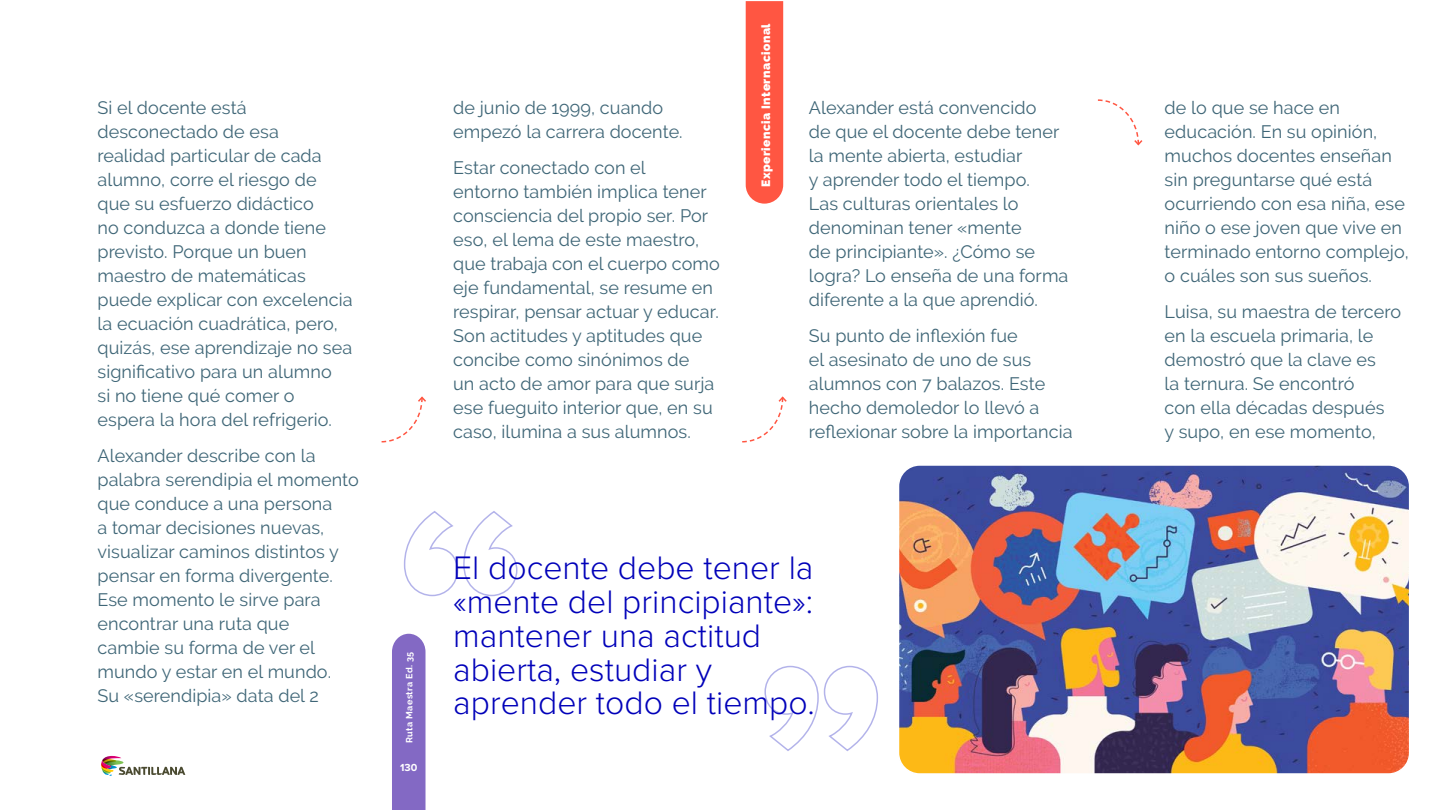
<style>
.page{position:relative;width:1440px;height:810px;background:#fff}
.page>*{position:absolute;margin:0;border:0;box-sizing:border-box;transform-origin:0 0}
.t1{font:300 33.75px/33.8px "Proxima Nova";color:#0100b9}
.t2{font:18px/24px "Raleway";letter-spacing:.005em;color:#3f6677}
.t3{font:900 12px "Raleway";letter-spacing:.04em;color:#fff}
.t4{font:700 10.65px "Proxima Nova";color:#fff}
.t5{font:700 9px "Raleway";letter-spacing:.04em;color:#fff}
</style>
<div class="page">
<img style="left:901px;top:467px;width:506px;height:305px">
<div style="left:898px;top:464px;width:512px;height:311px;border:2px solid #fff;border-radius:21px"></div>
<svg style="left:403px;top:511px;width:115px;height:86px"></svg>
<svg style="left:764px;top:665px;width:114px;height:86px"></svg>
<div style="left:746px;top:1px;width:37px;height:203px;background:#ff5642"></div>
<svg style="left:101px;top:755px;width:84px;height:21px"></svg>
<div style="left:392px;top:634px;width:34px;height:176px;background:#8369c4"></div>
<svg style="left:381px;top:396px;width:45px;height:47px"></svg>
<svg style="left:742px;top:396px;width:45px;height:47px"></svg>
<svg style="left:1097px;top:99px;width:46px;height:47px"></svg>
<p class="t2" style="left:98px;top:96px;width:257px">Si el docente está desconectado de esa<br>realidad particular de cada alumno, corre el riesgo de que su esfuerzo didáctico<br>no conduzca a donde tiene previsto. Porque un buen maestro de matemáticas puede explicar con excelencia la ecuación cuadrática, pero, quizás, ese aprendizaje no sea significativo para un alumno<br>si no tiene qué comer o espera la hora del refrigerio.</p>
<p class="t2" style="left:98px;top:444px;width:263px">Alexander describe con la palabra serendipia el momento que conduce a una persona<br>a tomar decisiones nuevas, visualizar caminos distintos y pensar en forma divergente.<br>Ese momento le sirve para encontrar una ruta que<br>cambie su forma de ver el mundo y estar en el mundo.<br>Su «serendipia» data del 2</p>
<p class="t2" style="left:453px;top:96px;width:231px">de junio de 1999, cuando empezó la carrera docente.</p>
<p class="t2" style="left:453px;top:156px;width:268px">Estar conectado con el<br>entorno también implica tener consciencia del propio ser. Por eso, el lema de este maestro, que trabaja con el cuerpo como eje fundamental, se resume en respirar, pensar actuar y educar.<br>Son actitudes y aptitudes que concibe como sinónimos de<br>un acto de amor para que surja ese fueguito interior que, en su caso, ilumina a sus alumnos.</p>
<p class="t3" style="left:759px;top:187px;width:165px;rotate:-90deg">Experiencia Internacional</p>
<p class="t2" style="left:809px;top:96px;width:261px">Alexander está convencido<br>de que el docente debe tener la mente abierta, estudiar<br>y aprender todo el tiempo.<br>Las culturas orientales lo denominan tener «mente<br>de principiante». ¿Cómo se logra? Lo enseña de una forma diferente a la que aprendió.</p>
<p class="t2" style="left:809px;top:324px;width:265px">Su punto de inflexión fue<br>el asesinato de uno de sus alumnos con 7 balazos. Este hecho demoledor lo llevó a reflexionar sobre la importancia</p>
<p class="t5" style="left:404px;top:743px;width:92px;rotate:-90deg">Ruta Maestra Ed. 35</p>
<p class="t4" style="left:400px;top:759px;width:19px">130</p>
<h1 class="t1" style="left:453px;top:549px;width:363px">El docente debe tener la «mente del principiante»: mantener una actitud abierta, estudiar y aprender todo el tiempo.</h1>
<p class="t2" style="left:1165px;top:96px;width:246px">de lo que se hace en educación. En su opinión, muchos docentes enseñan sin preguntarse qué está ocurriendo con esa niña, ese niño o ese joven que vive en terminado entorno complejo, o cuáles son sus sueños.</p>
<p class="t2" style="left:1165px;top:300px;width:238px">Luisa, su maestra de tercero en la escuela primaria, le demostró que la clave es<br>la ternura. Se encontró<br>con ella décadas después<br>y supo, en ese momento,</p>
</div>
